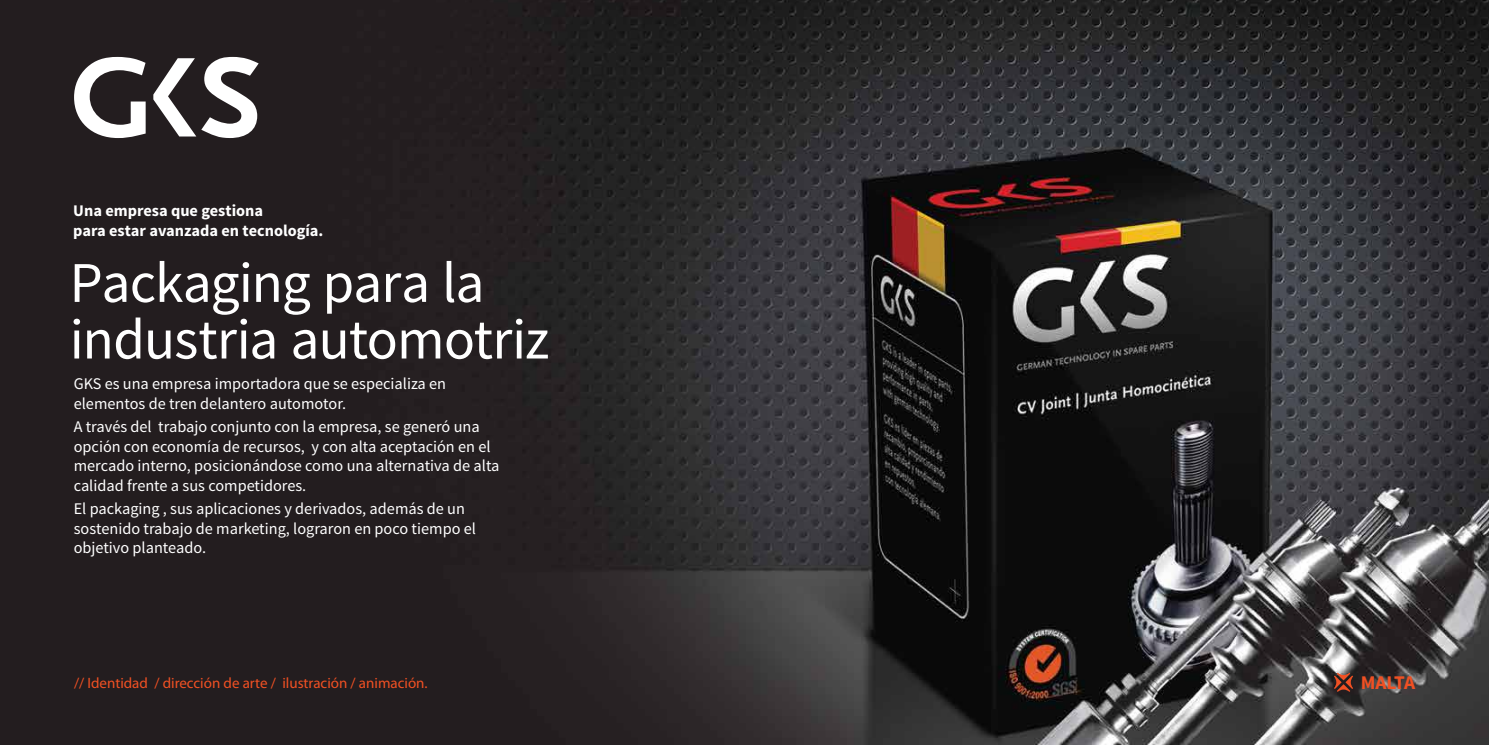
<style>
.page{position:relative;width:1489px;height:745px;background:#fff}
.page>*{position:absolute;margin:0;border:0;box-sizing:border-box;transform-origin:0 0}
.t1{font:57.5px/56.5px "Source Sans Pro";letter-spacing:-.02em;color:#fff}
.t2{font:700 19.38px "Source Sans Pro";letter-spacing:-.02em;color:#f05023}
.t3{font:16.25px/19.5px "Source Sans Pro";color:#fff}
.t4{font:700 16.25px/19.5px "Source Sans Pro";color:#fff}
.t5{font:15px "Myriad Pro";color:#f05023}
</style>
<div class="page">
<img style="left:0;top:0;width:1488px;height:744px">
<svg style="left:74px;top:57px;width:72px;height:81px"></svg>
<svg style="left:153px;top:57px;width:106px;height:81px"></svg>
<svg style="left:1333px;top:672px;width:19px;height:19px"></svg>
<p class="t4" style="left:73px;top:202px;width:252px">Una empresa que gestiona<br>para estar avanzada en tecnología.</p>
<h1 class="t1" style="left:70px;top:255px;width:481px">Packaging para la industria automotriz</h1>
<p class="t3" style="left:74px;top:374px;width:374px">GKS es una empresa importadora que se especializa en elementos de tren delantero automotor.</p>
<p class="t3" style="left:74px;top:417px;width:427px">A través del trabajo conjunto con la empresa, se generó una opción con economía de recursos, y con alta aceptación en el mercado interno, posicionándose como una alternativa de alta calidad frente a sus competidores.</p>
<p class="t3" style="left:74px;top:499px;width:404px">El packaging , sus aplicaciones y derivados, además de un sostenido trabajo de marketing, lograron en poco tiempo el objetivo planteado.</p>
<p class="t5" style="left:74px;top:673px;width:355px">// Identidad / dirección de arte / ilustración / animación.</p>
<p class="t2" style="left:1360px;top:669px;width:56px">MALTA</p>
</div>
